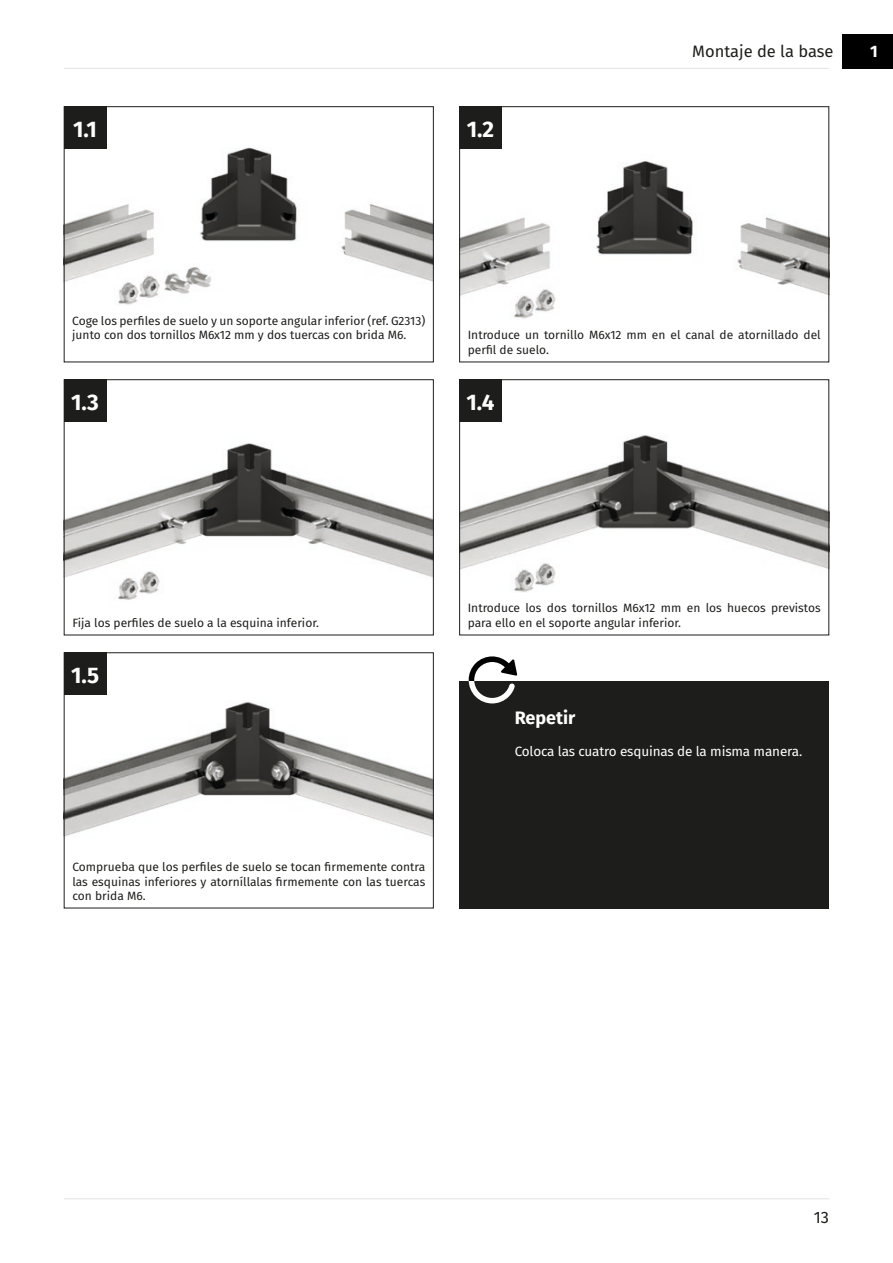
<style>
.page{position:relative;width:893px;height:1263px;background:#fff}
.page>*{position:absolute;margin:0;border:0;box-sizing:border-box;transform-origin:0 0}
.t1{font:700 22.5px "Fira Sans";color:#fff}
.t2{font:700 18px "Fira Sans";color:#fff}
.t3{font:16.5px "Fira Sans";color:#1d1d1b}
.t4{font:700 16.5px "Fira Sans";color:#fff}
.t5{font:13.5px "Fira Sans";letter-spacing:-.01em;color:#fff}
.t6{font:12px/14.4px "Fira Sans";color:#1d1d1b}
</style>
<div class="page">
<hr style="left:64px;top:1198px;width:765px;height:1px;background:#e4e3e3">
<img style="left:66px;top:654px;width:366px;height:183px">
<img style="left:66px;top:108px;width:366px;height:197px">
<img style="left:461px;top:161px;width:366px;height:158px">
<img style="left:66px;top:381px;width:366px;height:219px">
<img style="left:461px;top:435px;width:366px;height:157px">
<div style="left:842px;top:35px;width:51px;height:34px;background:#000"></div>
<div style="left:459px;top:681px;width:370px;height:227px;background:#1d1d1b"></div>
<hr style="left:64px;top:68px;width:765px;height:1px;background:#e4e3e3">
<svg style="left:469px;top:656px;width:48px;height:47px"></svg>
<div style="left:459px;top:106px;width:370px;height:256px;border:1px solid #1d1d1b"></div>
<div style="left:459px;top:379px;width:370px;height:256px;border:1px solid #1d1d1b"></div>
<div style="left:64px;top:106px;width:370px;height:256px;border:1px solid #1d1d1b"></div>
<div style="left:64px;top:379px;width:370px;height:256px;border:1px solid #1d1d1b"></div>
<div style="left:64px;top:652px;width:370px;height:256px;border:1px solid #1d1d1b"></div>
<div style="left:64px;top:106px;width:42px;height:43px;background:#1d1d1b"></div>
<div style="left:459px;top:106px;width:43px;height:43px;background:#1d1d1b"></div>
<div style="left:64px;top:379px;width:42px;height:43px;background:#1d1d1b"></div>
<div style="left:459px;top:379px;width:43px;height:43px;background:#1d1d1b"></div>
<div style="left:64px;top:652px;width:42px;height:43px;background:#1d1d1b"></div>
<h1 class="t1" style="left:73px;top:110px;width:26px">1.1</h1>
<h1 class="t1" style="left:467px;top:110px;width:29px">1.2</h1>
<h3 class="t3" style="left:692px;top:39px;width:143px">Montaje de la base</h3>
<h3 class="t4" style="left:870px;top:38px;width:9px">1</h3>
<p class="t6" style="left:72px;top:313px;width:354px">Coge los perfiles de suelo y un soporte angular inferior (ref. G2313) junto con dos tornillos M6x12 mm y dos tuercas con brida M6.</p>
<p class="t6" style="left:468px;top:328px;width:354px">Introduce un tornillo M6x12 mm en el canal de atornillado del perfil de suelo.</p>
<h1 class="t1" style="left:71px;top:383px;width:29px">1.3</h1>
<h1 class="t1" style="left:466px;top:383px;width:30px">1.4</h1>
<p class="t6" style="left:72px;top:615px;width:247px">Fija los perfiles de suelo a la esquina inferior.</p>
<h1 class="t1" style="left:71px;top:656px;width:30px">1.5</h1>
<p class="t6" style="left:72px;top:859px;width:354px;text-align:justify">Comprueba que los perfiles de suelo se tocan firmemente contra las esquinas inferiores y atorníllalas firmemente con las tuercas con brida M6.</p>
<p class="t6" style="left:468px;top:601px;width:354px">Introduce los dos tornillos M6x12 mm en los huecos previstos para ello en el soporte angular inferior.</p>
<h2 class="t2" style="left:515px;top:702px;width:62px">Repetir</h2>
<p class="t5" style="left:515px;top:741px;width:288px">Coloca las cuatro esquinas de la misma manera.</p>
<h3 class="t3" style="left:814px;top:1205px;width:17px">13</h3>
</div>
